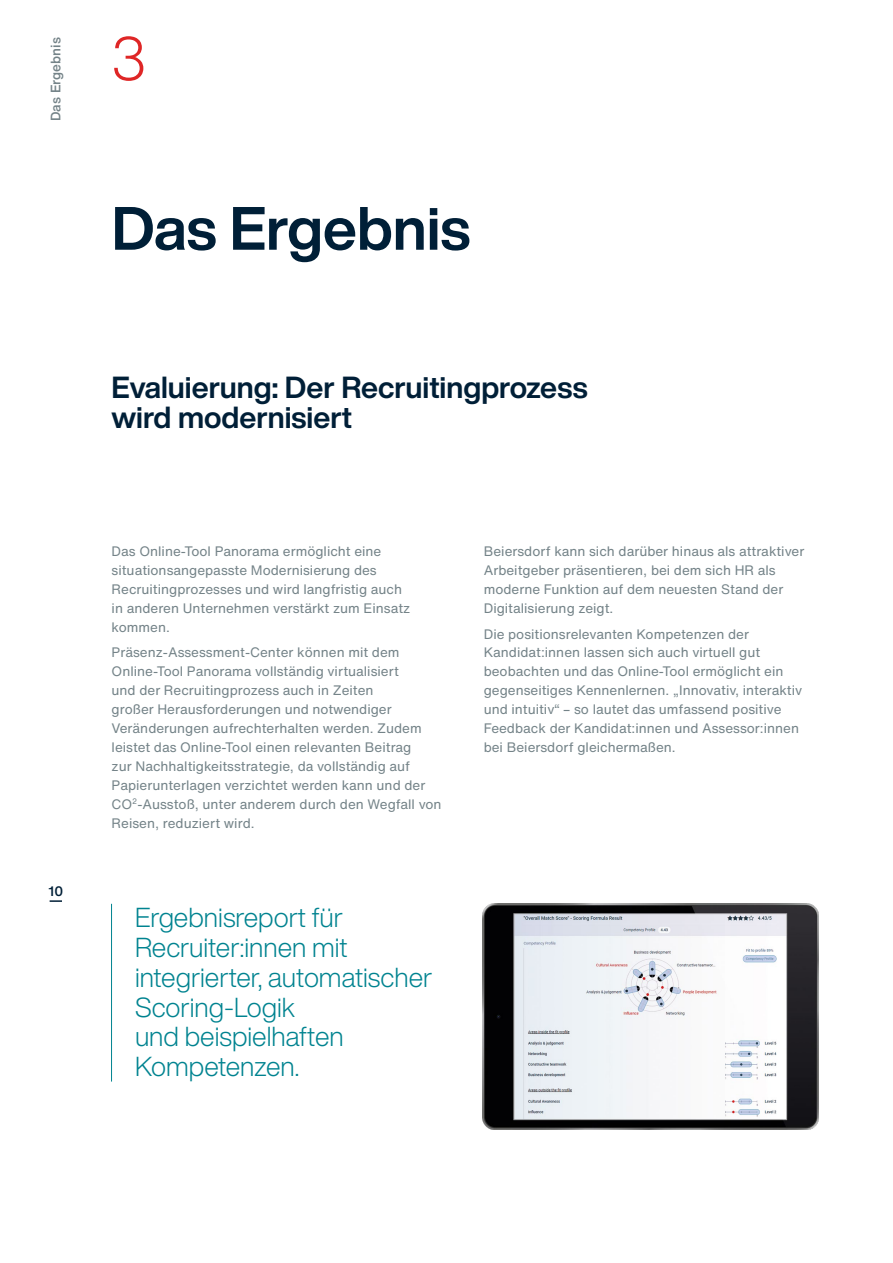
<style>
.page{position:relative;width:893px;height:1263px;background:#fff}
.page>*{position:absolute;margin:0;border:0;box-sizing:border-box;transform-origin:0 0}
.t1{font:700 60px "Helvetica Now Display";color:#001f37}
.t2{font:300 60px "Helvetica Now Display";color:#df2626}
.t3{font:700 30px/30px "Helvetica Now Display";color:#001f37}
.t4{font:300 27px/29.7px "Helvetica Now Display";color:#008390}
.t5{font:13.5px/18.9px "Helvetica Now Text";color:#748388}
.t6{font:500 13.5px "Helvetica Now Text";color:#748388}
.t7{font:500 13.5px "Helvetica Now Text";color:#001f37}
</style>
<div class="page">
<svg style="left:50px;top:900px;width:12px;height:2px"></svg>
<img style="left:483px;top:904px;width:336px;height:225px">
<hr style="left:111px;top:904px;width:1px;height:177px;background:#008390">
<p class="t6" style="left:47px;top:121px;width:85px;rotate:-90deg">Das Ergebnis</p>
<p class="t7" style="left:48px;top:882px;width:16px">10</p>
<h1 class="t2" style="left:112px;top:18px;width:35px">3</h1>
<h1 class="t1" style="left:112px;top:188px;width:360px">Das Ergebnis</h1>
<h2 class="t3" style="left:112px;top:372px;width:478px">Evaluierung: Der Recruitingprozess wird modernisiert</h2>
<p class="t5" style="left:112px;top:542px;width:300px">Das Online-Tool Panorama ermöglicht eine situationsangepasste Modernisierung des Recruitingprozesses und wird langfristig auch in anderen Unternehmen verstärkt zum Einsatz kommen.</p>
<p class="t5" style="left:112px;top:643px;width:331px">Präsenz-Assessment-Center können mit dem Online-Tool Panorama vollständig virtualisiert<br>und der Recruitingprozess auch in Zeiten<br>großer Herausforderungen und notwendiger Veränderungen aufrechterhalten werden. Zudem leistet das Online-Tool einen relevanten Beitrag<br>zur Nachhaltigkeitsstrategie, da vollständig auf Papierunterlagen verzichtet werden kann und der CO<sup>2</sup>‑Ausstoß, unter anderem durch den Wegfall von Reisen, reduziert wird.</p>
<h3 class="t4" style="left:135px;top:903px;width:299px">Ergebnisreport für<br>Recruiter:innen mit integrierter, automatischer<br>Scoring-Logik<br>und beispielhaften<br>Kompetenzen.</h3>
<p class="t5" style="left:484px;top:542px;width:322px">Beiersdorf kann sich darüber hinaus als attraktiver Arbeitgeber präsentieren, bei dem sich HR als moderne Funktion auf dem neuesten Stand der Digitalisierung zeigt.</p>
<p class="t5" style="left:484px;top:624px;width:320px">Die positionsrelevanten Kompetenzen der Kandidat:innen lassen sich auch virtuell gut beobachten und das Online-Tool ermöglicht ein gegenseitiges Kennenlernen. „Innovativ, interaktiv und intuitiv“ – so lautet das umfassend positive Feedback der Kandidat:innen und Assessor:innen bei Beiersdorf gleichermaßen.</p>
</div>
